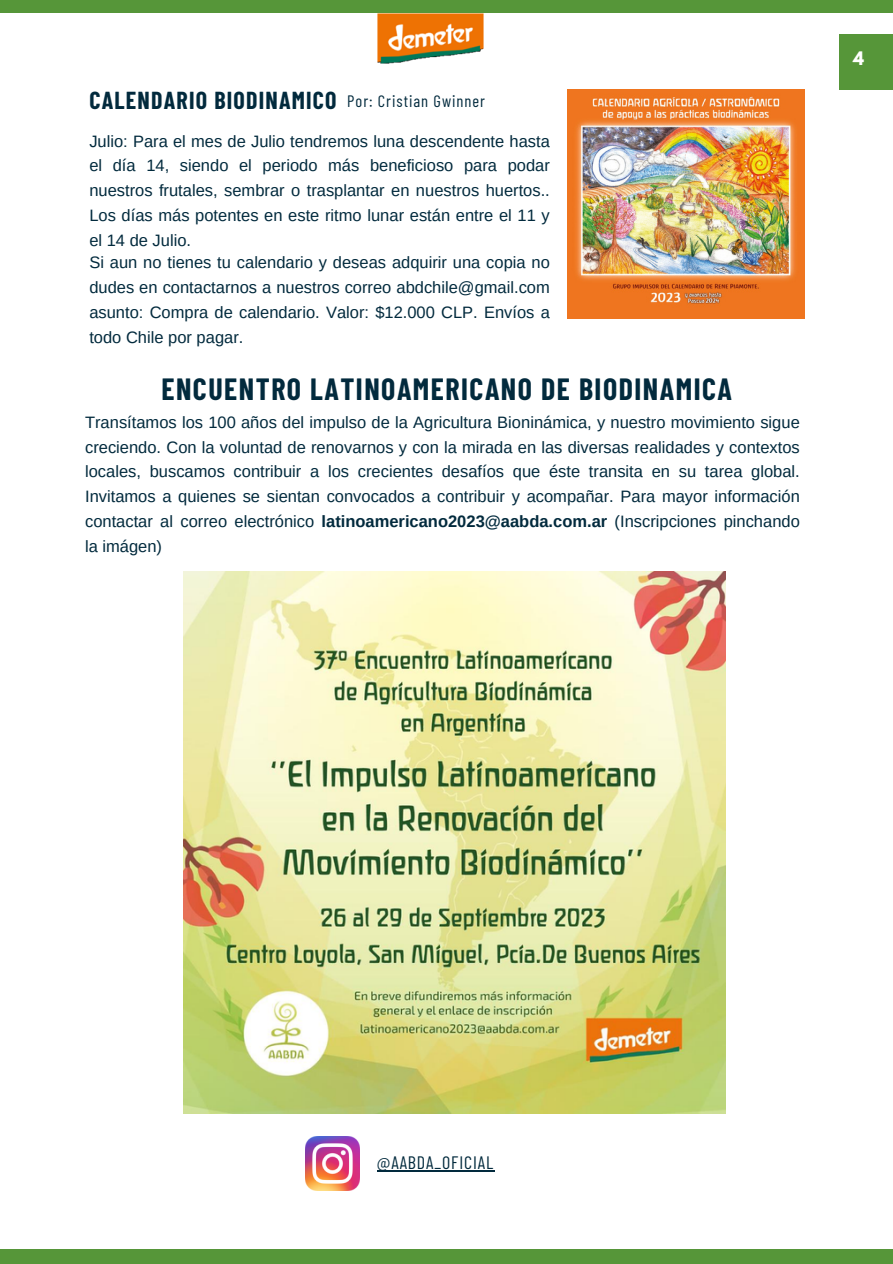
<style>
.page{position:relative;width:893px;height:1264px;background:#fff}
.page>*{position:absolute;margin:0;border:0;box-sizing:border-box;transform-origin:0 0}
.t1{font:700 30px "Barlow Condensed";letter-spacing:.05em;color:#022a3d}
.t2{font:700 24px "Barlow Condensed";letter-spacing:.05em;color:#022a3d}
.t3{font:18px "Barlow Condensed";letter-spacing:.05em;color:#022a3d}
.t4{font:16.5px/24.8px "Arimo";color:#022a3d;text-align:justify}
.t5{font:16.5px "Barlow Condensed";letter-spacing:.06em;color:#022a3d}
.t6{font:700 16.5px "League Spartan";color:#fff}
.s1{font-weight:700}
</style>
<div class="page">
<div style="left:0;top:0;width:892px;height:12px;background:#569639"></div>
<div style="left:0;top:1249px;width:892px;height:14px;background:#569639"></div>
<div style="left:839px;top:34px;width:53px;height:55px;background:#569639"></div>
<img style="left:567px;top:89px;width:237px;height:230px">
<img style="left:377px;top:12px;width:108px;height:52px">
<img style="left:305px;top:1136px;width:54px;height:54px">
<img style="left:183px;top:571px;width:542px;height:542px">
<hr style="left:377px;top:1170px;width:117px;height:1px;background:#022a3d">
<p class="t2" style="left:89px;top:85px;width:249px">CALENDARIO BIODINAMICO</p>
<p class="t5" style="left:347px;top:91px;width:139px">Por: Cristian Gwinner</p>
<p class="t4" style="left:89px;top:129px;width:462px">Julio: Para el mes de Julio tendremos luna descendente hasta el día 14, siendo el periodo más beneficioso para podar nuestros frutales, sembrar o trasplantar en nuestros huertos..<br>Los días más potentes en este ritmo lunar están entre el 11 y el 14 de Julio.</p>
<p class="t4" style="left:89px;top:250px;width:462px">Si aun no tienes tu calendario y deseas adquirir una copia no dudes en contactarnos a nuestros correo abdchile@gmail.com asunto: Compra de calendario. Valor: $12.000 CLP. Envíos a todo Chile por pagar.</p>
<p class="t1" style="left:161px;top:369px;width:572px">ENCUENTRO LATINOAMERICANO DE BIODINAMICA</p>
<p class="t4" style="left:85px;top:410px;width:716px">Transítamos los 100 años del impulso de la Agricultura Bioninámica, y nuestro movimiento sigue creciendo. Con la voluntad de renovarnos y con la mirada en las diversas realidades y contextos locales, buscamos contribuir a los crecientes desafíos que éste transita en su tarea global.<br>Invitamos a quienes se sientan convocados a contribuir y acompañar. Para mayor información contactar al correo electrónico <span class="s1">latinoamericano2023@aabda.com.ar</span> (Inscripciones pinchando la imágen)</p>
<p class="t6" style="left:852px;top:51px;width:12px">4</p>
<p class="t3" style="left:377px;top:1151px;width:118px">@AABDA_OFICIAL</p>
</div>
